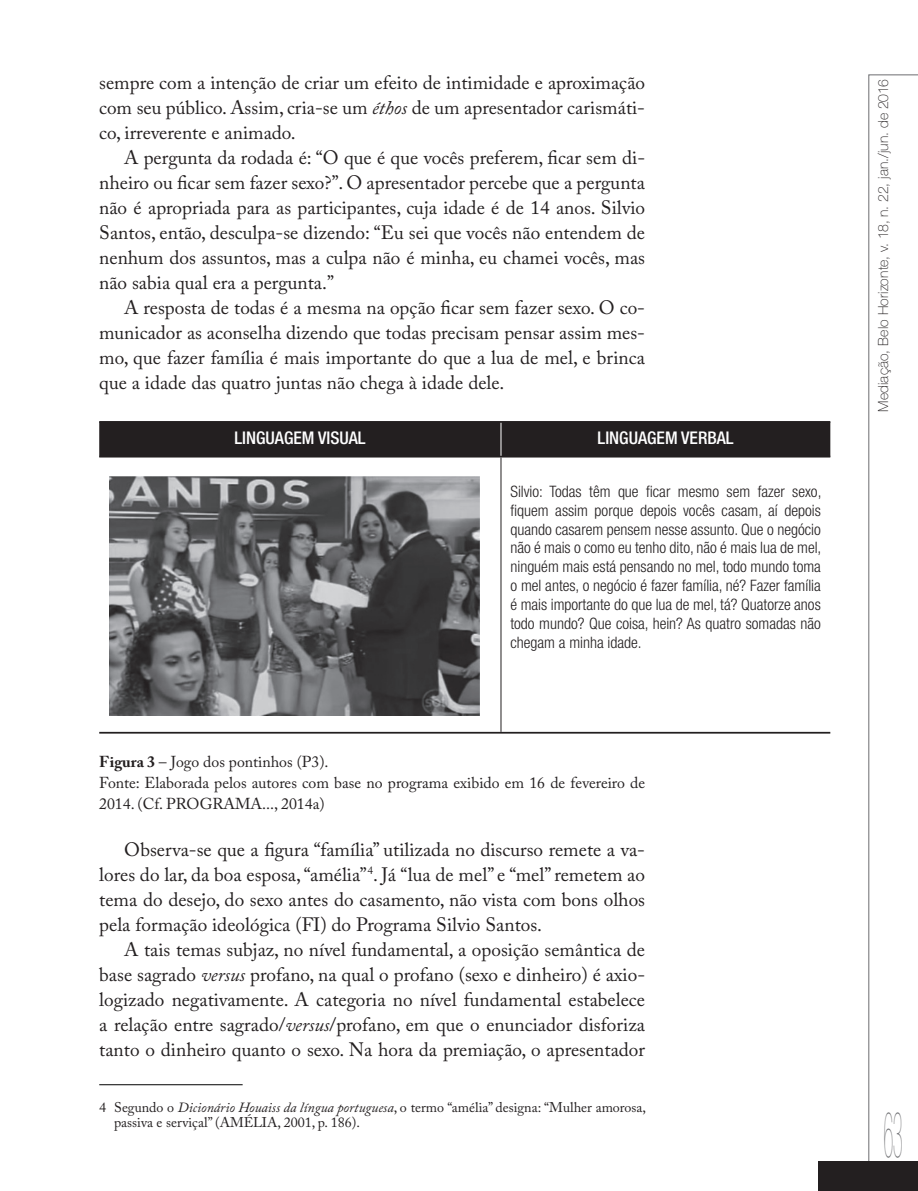
<style>
.page{position:relative;width:918px;height:1191px;background:#fff}
.page>*{position:absolute;margin:0;border:0;box-sizing:border-box;transform-origin:0 0}
.t1{font:200 condensed 63px "Helvetica Neue LT Std";color:#6c6d70;scale:.33 1}
.t2{font:19.25px/25px "Adobe Caslon Pro";color:#231f20;text-align:justify}
.t3{font:500 condensed 17.5px "Helvetica Neue LT Std";color:#fff}
.t4{font:300 condensed 15.75px/18.9px "Helvetica Neue LT Std";color:#231f20;text-align:justify}
.t5{font:15.75px/21px "Adobe Caslon Pro";color:#231f20}
.t6{font:14px/14.9px "Adobe Caslon Pro";color:#231f20}
.t7{font:100 14px "Helvetica Neue LT Std";letter-spacing:.01em;color:#231f20}
.s1{font-style:italic}
.s2{font-weight:700}
</style>
<div class="page">
<svg style="left:868px;top:74px;width:50px;height:1087px"></svg>
<div style="left:819px;top:1161px;width:99px;height:30px;background:#231f20"></div>
<div style="left:99px;top:423px;width:731px;height:33px;background:#231f20"></div>
<hr style="left:500px;top:457px;width:1px;height:275px;background:#231f20">
<hr style="left:99px;top:421px;width:402px;height:2px;background:#231f20">
<hr style="left:501px;top:421px;width:329px;height:2px;background:#231f20">
<hr style="left:99px;top:456px;width:402px;height:1px;background:#231f20">
<hr style="left:501px;top:456px;width:329px;height:1px;background:#231f20">
<hr style="left:500px;top:423px;width:1px;height:33px;background:#fff">
<hr style="left:99px;top:732px;width:402px;height:1px;background:#231f20">
<hr style="left:501px;top:732px;width:329px;height:1px;background:#231f20">
<hr style="left:99px;top:1084px;width:144px;height:1px;background:#000001">
<img style="left:109px;top:476px;width:370px;height:239px">
<p class="t2" style="left:99px;top:69px;width:547px">sempre com a intenção de criar um efeito de intimidade e aproximação com seu público. Assim, cria-se um <span class="s1">éthos</span> de um apresentador carismáti&shy;co, irreverente e animado.</p>
<p class="t2" style="left:99px;top:144px;width:547px;text-indent:25px">A pergunta da rodada é: “O que é que vocês preferem, ficar sem di&shy;nheiro ou ficar sem fazer sexo?”. O apresentador percebe que a pergunta não é apropriada para as participantes, cuja idade é de 14 anos. Silvio Santos, então, desculpa-se dizendo: “Eu sei que vocês não entendem de nenhum dos assuntos, mas a culpa não é minha, eu chamei vocês, mas não sabia qual era a pergunta.”</p>
<p class="t2" style="left:99px;top:295px;width:547px;text-indent:25px">A resposta de todas é a mesma na opção ficar sem fazer sexo. O co&shy;municador as aconselha dizendo que todas precisam pensar assim mes&shy;mo, que fazer família é mais importante do que a lua de mel, e brinca que a idade das quatro juntas não chega à idade dele.</p>
<p class="t3" style="left:234px;top:428px;width:133px">LINGUAGEM VISUAL</p>
<p class="t3" style="left:597px;top:428px;width:138px">LINGUAGEM VERBAL</p>
<p class="t4" style="left:510px;top:481px;width:312px">Silvio: Todas têm que ficar mesmo sem fazer sexo, fiquem assim porque depois vocês casam, aí depois quando casarem pensem nesse assunto. Que o negócio não é mais o como eu tenho dito, não é mais lua de mel, ninguém mais está pensando no mel, todo mundo toma o mel antes, o negócio é fazer família, né? Fazer família é mais importante do que lua de mel, tá? Quatorze anos todo mundo? Que coisa, hein? As quatro somadas não chegam a minha idade.</p>
<p class="t5" style="left:99px;top:751px;width:547px"><span class="s2">Figura 3</span> – Jogo dos pontinhos (P3).<br>Fonte: Elaborada pelos autores com base no programa exibido em 16 de fevereiro de<br>2014. (Cf. PROGRAMA..., 2014a)</p>
<p class="t2" style="left:99px;top:836px;width:547px;text-indent:25px">Observa-se que a figura “família” utilizada no discurso remete a va&shy;lores do lar, da boa esposa, “amélia” <sup>4</sup>. Já “lua de mel” e “mel” remetem ao tema do desejo, do sexo antes do casamento, não vista com bons olhos pela formação ideológica (FI) do Programa Silvio Santos.</p>
<p class="t2" style="left:99px;top:936px;width:547px;text-indent:25px">A tais temas subjaz, no nível fundamental, a oposição semântica de base sagrado <span class="s1">versus</span> profano, na qual o profano (sexo e dinheiro) é axio&shy;logizado negativamente. A categoria no nível fundamental estabelece a relação entre sagrado/<span class="s1">versus</span>/profano, em que o enunciador disforiza tanto o dinheiro quanto o sexo. Na hora da premiação, o apresentador</p>
<p class="t6" style="left:114px;top:1099px;width:533px;text-indent:-15px">4 Segundo o <span class="s1">Dicionário Houaiss da língua portuguesa</span>, o termo “amélia” designa: “Mulher amorosa, passiva e serviçal” (AMÉLIA, 2001, p. 186).</p>
<p class="t7" style="left:875px;top:412px;width:334px;rotate:-90deg">Mediação, Belo Horizonte, v. 18, n. 22, jan./jun. de 2016</p>
<h1 class="t1" style="left:883px;top:1100px;width:60px">63</h1>
</div>
